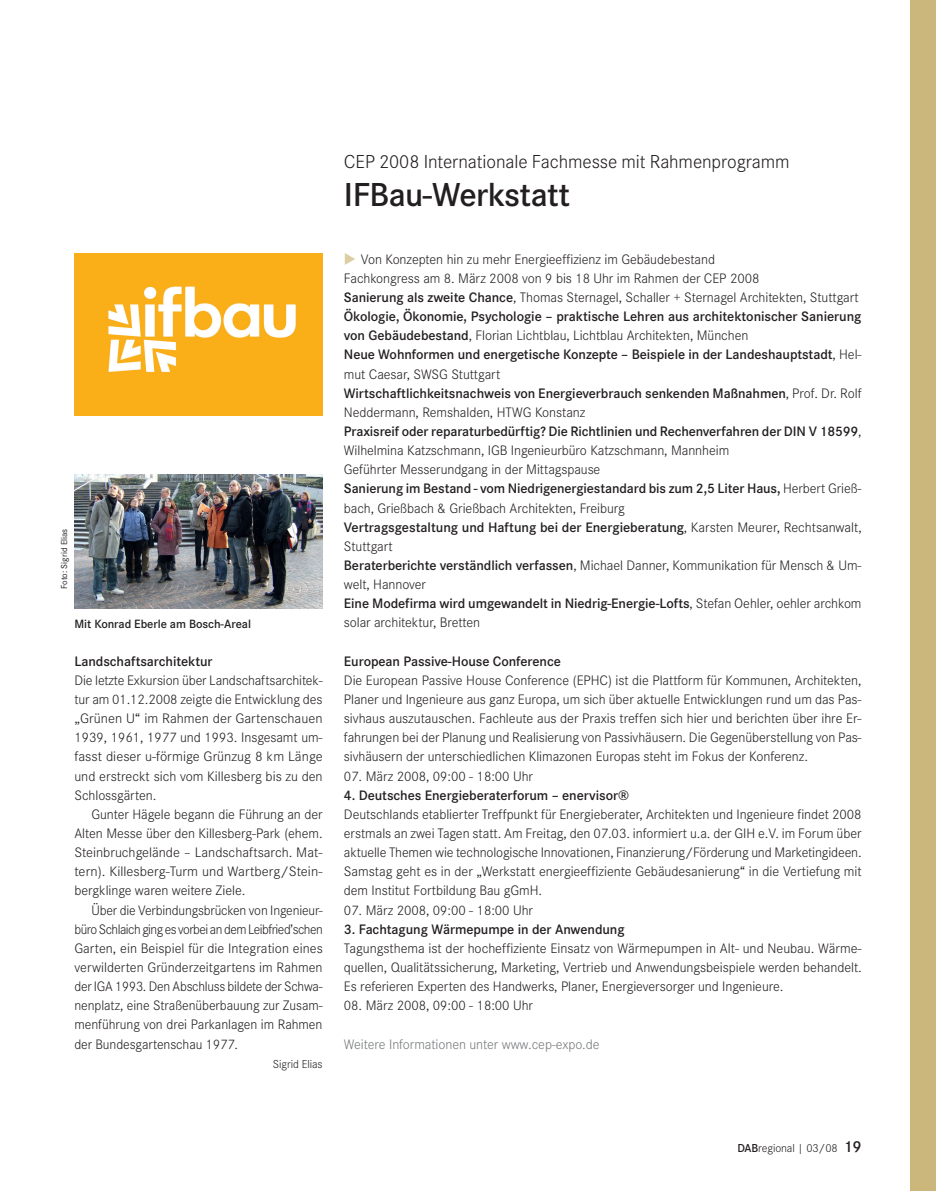
<style>
.page{position:relative;width:936px;height:1191px;background:#fff}
.page>*{position:absolute;margin:0;border:0;box-sizing:border-box;transform-origin:0 0}
.t1{font:600 34.5px "Corporate S";letter-spacing:-.015em;color:#231f20}
.t2{font:300 19.5px "Corporate S";letter-spacing:-.005em;color:#231f20}
.t3{font:300 14.25px/19.2px "Corporate S";letter-spacing:-.005em;color:#231f20;text-align:justify}
.t4{font:600 14.25px "Corporate S";letter-spacing:-.005em;color:#231f20}
.t5{font:300 14.25px "Corporate S";letter-spacing:-.005em;color:#76787b}
.t6{font:600 12.45px "Corporate S";letter-spacing:-.005em;color:#231f20}
.t7{font:300 12px "Corporate S";letter-spacing:-.005em;color:#231f20}
.t8{font:9px "Corporate S";color:#231f20}
.s1{color:#dccda2}
.s2{font-weight:600}
.s3{font-weight:600;font-size:16.5px}
</style>
<div class="page">
<div style="left:910px;top:0;width:25px;height:1191px;background:#cbb67b"></div>
<img style="left:74px;top:474px;width:248px;height:134px">
<img style="left:74px;top:253px;width:248px;height:162px">
<p class="t8" style="left:59px;top:589px;width:62px;rotate:-90deg">Foto: Sigrid Elias</p>
<p class="t6" style="left:74px;top:616px;width:178px">Mit Konrad Eberle am Bosch-Areal</p>
<p class="t4" style="left:74px;top:653px;width:140px">Landschaftsarchitektur</p>
<p class="t3" style="left:74px;top:670px;width:250px">Die letzte Exkursion über Landschaftsarchitek&shy;tur am 01.12.2008 zeigte die Entwicklung des „Grünen U“ im Rahmen der Gartenschauen 1939, 1961, 1977 und 1993. Insgesamt um&shy;fasst dieser u-förmige Grünzug 8 km Länge und erstreckt sich vom Killesberg bis zu den Schlossgärten.</p>
<p class="t3" style="left:74px;top:804px;width:250px;text-indent:17px">Gunter Hägele begann die Führung an der Alten Messe über den Killesberg-Park (ehem.<br>Steinbruchgelände – Landschaftsarch. Mat&shy;tern). Killesberg-Turm und Wartberg/Stein&shy;bergklinge waren weitere Ziele.</p>
<p class="t3" style="left:74px;top:900px;width:250px;text-indent:17px">Über die Verbindungsbrücken von Ingenieur&shy;büro Schlaich ging es vorbei an dem Leibfried’schen Garten, ein Beispiel für die Integration eines verwilderten Gründerzeitgartens im Rahmen der IGA 1993. Den Abschluss bildete der Schwa&shy;nenplatz, eine Straßenüberbauung zur Zusam&shy;menführung von drei Parkanlagen im Rahmen der Bundesgartenschau 1977.</p>
<p class="t7" style="left:273px;top:1057px;width:51px">Sigrid Elias</p>
<h2 class="t2" style="left:344px;top:150px;width:447px">CEP 2008 Internationale Fachmesse mit Rahmenprogramm</h2>
<h1 class="t1" style="left:344px;top:175px;width:228px">IFBau-Werkstatt</h1>
<p class="t3" style="left:344px;top:249px;width:519px;text-align:left"><span class="s1">◆</span> Von Konzepten hin zu mehr Energieeffizienz im Gebäudebestand<br>Fachkongress am 8. März 2008 von 9 bis 18 Uhr im Rahmen der CEP 2008<br><span class="s2">Sanierung als zweite Chance</span>, Thomas Sternagel, Schaller + Sternagel Architekten, Stuttgart <span class="s2">Ökologie, Ökonomie, Psychologie – praktische Lehren aus architektonischer Sanierung von Gebäudebestand</span>, Florian Lichtblau, Lichtblau Architekten, München<br><span class="s2">Neue Wohnformen und energetische Konzepte – Beispiele in der Landeshauptstadt</span>, Hel&shy;mut Caesar, SWSG Stuttgart<br><span class="s2">Wirtschaftlichkeitsnachweis von Energieverbrauch senkenden Maßnahmen</span>, Prof. Dr. Rolf Neddermann, Remshalden, HTWG Konstanz<br><span class="s2">Praxisreif oder reparaturbedürftig? Die Richtlinien und Rechenverfahren der DIN V 18599</span>, Wilhelmina Katzschmann, IGB Ingenieurbüro Katzschmann, Mannheim<br>Geführter Messerundgang in der Mittagspause<br><span class="s2">Sanierung im Bestand - vom Niedrigenergiestandard bis zum 2,5 Liter Haus,</span> Herbert Grieß&shy;bach, Grießbach &amp; Grießbach Architekten, Freiburg<br><span class="s2">Vertragsgestaltung und Haftung bei der Energieberatung</span>, Karsten Meurer, Rechtsanwalt, Stuttgart<br><span class="s2">Beraterberichte verständlich verfassen</span>, Michael Danner, Kommunikation für Mensch &amp; Um&shy;welt, Hannover<br><span class="s2">Eine Modefirma wird umgewandelt in Niedrig-Energie-Lofts</span>, Stefan Oehler, oehler archkom solar architektur, Bretten</p>
<p class="t4" style="left:344px;top:653px;width:218px">European Passive-House Conference</p>
<p class="t3" style="left:344px;top:670px;width:519px">Die European Passive House Conference (EPHC) ist die Plattform für Kommunen, Architekten, Planer und Ingenieure aus ganz Europa, um sich über aktuelle Entwicklungen rund um das Pas&shy;sivhaus auszutauschen. Fachleute aus der Praxis treffen sich hier und berichten über ihre Er&shy;fahrungen bei der Planung und Realisierung von Passivhäusern. Die Gegenüberstellung von Pas&shy;sivhäusern der unterschiedlichen Klimazonen Europas steht im Fokus der Konferenz.</p>
<p class="t3" style="left:344px;top:766px;width:190px">07. März 2008, 09:00 - 18:00 Uhr</p>
<p class="t4" style="left:344px;top:786px;width:286px">4. Deutsches Energieberaterforum – enervisor®</p>
<p class="t3" style="left:344px;top:804px;width:519px">Deutschlands etablierter Treffpunkt für Energieberater, Architekten und Ingenieure findet 2008 erstmals an zwei Tagen statt. Am Freitag, den 07.03. informiert u.a. der GIH e.V. im Forum über aktuelle Themen wie technologische Innovationen, Finanzierung/Förderung und Marketingideen.<br>Samstag geht es in der „Werkstatt energieeffiziente Gebäudesanierung“ in die Vertiefung mit dem Institut Fortbildung Bau gGmH.</p>
<p class="t3" style="left:344px;top:900px;width:190px">07. März 2008, 09:00 - 18:00 Uhr</p>
<p class="t4" style="left:344px;top:920px;width:282px">3. Fachtagung Wärmepumpe in der Anwendung</p>
<p class="t3" style="left:344px;top:938px;width:519px">Tagungsthema ist der hocheffiziente Einsatz von Wärmepumpen in Alt- und Neubau. Wärme&shy;quellen, Qualitätssicherung, Marketing, Vertrieb und Anwendungsbeispiele werden behandelt.<br>Es referieren Experten des Handwerks, Planer, Energieversorger und Ingenieure.</p>
<p class="t3" style="left:344px;top:996px;width:190px">08. März 2008, 09:00 - 18:00 Uhr</p>
<p class="t5" style="left:344px;top:1035px;width:257px">Weitere Informationen unter www.cep-expo.de</p>
<p class="t7" style="left:737px;top:1141px;width:126px"><span class="s2">DAB</span>regional | 03/08 <span class="s3">19</span></p>
</div>
